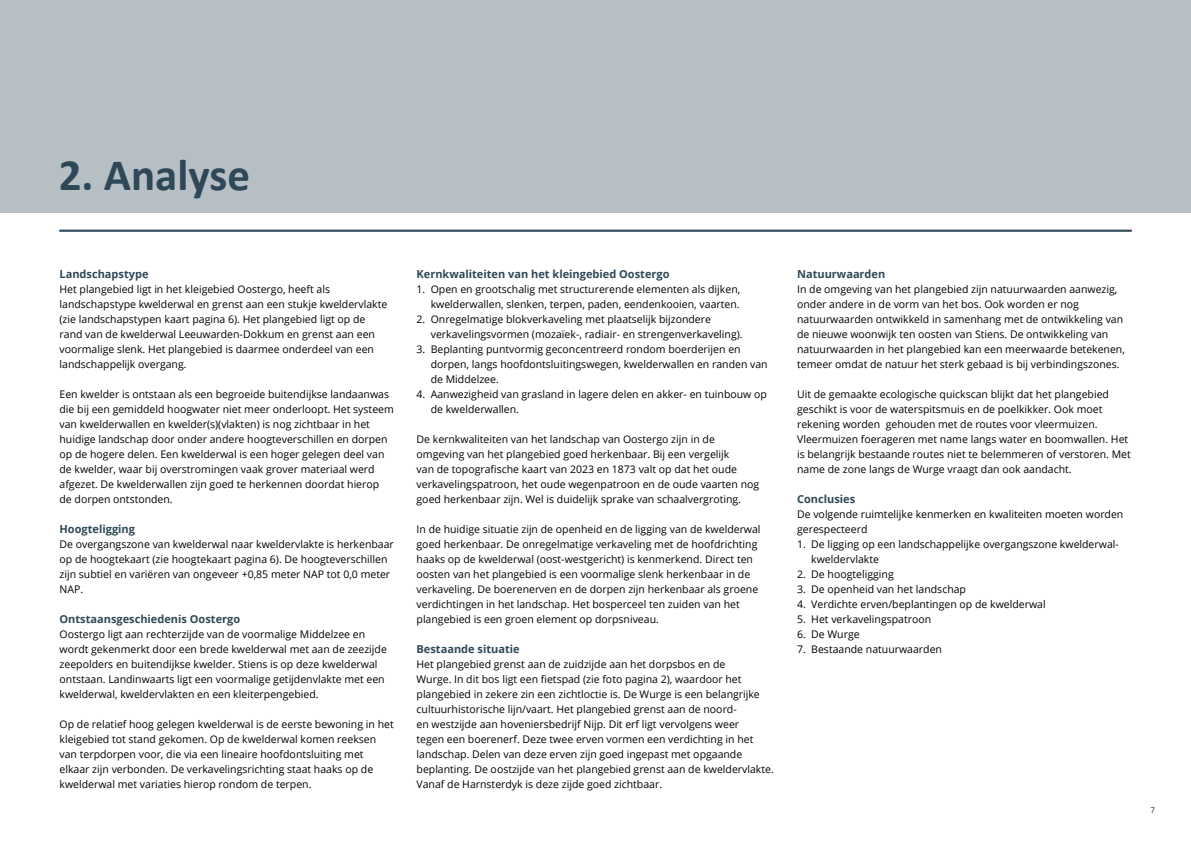
<style>
.page{position:relative;width:1191px;height:842px;background:#fff}
.page>*{position:absolute;margin:0;border:0;box-sizing:border-box;transform-origin:0 0}
.t1{font:700 45px "Calibri";color:#2e4857}
.t2{font:700 11px "Open Sans";color:#2e4857}
.t3{font:10.5px/15px "Open Sans";color:#000}
.t4{font:300 9px "Calibri";color:#000}
</style>
<div class="page">
<div style="left:0;top:0;width:1191px;height:213px;background:#b6bfc4"></div>
<hr style="left:59px;top:230px;width:1072px;height:2px;background:#2e4857">
<p class="t1" style="left:59px;top:143px;width:193px">2. Analyse</p>
<p class="t2" style="left:60px;top:266px;width:90px">Landschapstype</p>
<p class="t3" style="left:60px;top:281px;width:329px">Het plangebied ligt in het kleigebied Oostergo, heeft als landschapstype kwelderwal en grenst aan een stukje kweldervlakte (zie landschapstypen kaart pagina 6). Het plangebied ligt op de rand van de kwelderwal Leeuwarden-Dokkum en grenst aan een voormalige slenk. Het plangebied is daarmee onderdeel van een landschappelijk overgang.</p>
<p class="t3" style="left:60px;top:386px;width:336px">Een kwelder is ontstaan als een begroeide buitendijkse landaanwas die bij een gemiddeld hoogwater niet meer onderloopt. Het systeem van kwelderwallen en kwelder(s)(vlakten) is nog zichtbaar in het huidige landschap door onder andere hoogteverschillen en dorpen op de hogere delen. Een kwelderwal is een hoger gelegen deel van de kwelder, waar bij overstromingen vaak grover materiaal werd afgezet. De kwelderwallen zijn goed te herkennen doordat hierop de dorpen ontstonden.</p>
<p class="t2" style="left:60px;top:521px;width:77px">Hoogteligging</p>
<p class="t3" style="left:60px;top:536px;width:336px">De overgangszone van kwelderwal naar kweldervlakte is herkenbaar op de hoogtekaart (zie hoogtekaart pagina 6). De hoogteverschillen zijn subtiel en variëren van ongeveer +0,85 meter NAP tot 0,0 meter NAP.</p>
<p class="t2" style="left:60px;top:611px;width:182px">Ontstaansgeschiedenis Oostergo</p>
<p class="t3" style="left:60px;top:626px;width:329px">Oostergo ligt aan rechterzijde van de voormalige Middelzee en wordt gekenmerkt door een brede kwelderwal met aan de zeezijde zeepolders en buitendijkse kwelder. Stiens is op deze kwelderwal ontstaan. Landinwaarts ligt een voormalige getijdenvlakte met een kwelderwal, kweldervlakten en een kleiterpengebied.</p>
<p class="t3" style="left:60px;top:716px;width:336px">Op de relatief hoog gelegen kwelderwal is de eerste bewoning in het kleigebied tot stand gekomen. Op de kwelderwal komen reeksen van terpdorpen voor, die via een lineaire hoofdontsluiting met elkaar zijn verbonden. De verkavelingsrichting staat haaks op de kwelderwal met variaties hierop rondom de terpen.</p>
<p class="t2" style="left:416px;top:266px;width:254px">Kernkwaliteiten van het kleingebied Oostergo</p>
<p class="t3" style="left:416px;top:281px;width:325px;text-align:right">1. Open en grootschalig met structurerende elementen als dijken, kwelderwallen, slenken, terpen, paden, eendenkooien, vaarten.</p>
<p class="t3" style="left:431px;top:311px;width:313px;text-indent:-14px">2. Onregelmatige blokverkaveling met plaatselijk bijzondere verkavelingsvormen (mozaïek-, radiair- en strengenverkaveling).</p>
<p class="t3" style="left:431px;top:341px;width:338px;text-indent:-14px">3. Beplanting puntvormig geconcentreerd rondom boerderijen en dorpen, langs hoofdontsluitingswegen, kwelderwallen en randen van de Middelzee.</p>
<p class="t3" style="left:431px;top:386px;width:338px;text-indent:-14px">4. Aanwezigheid van grasland in lagere delen en akker- en tuinbouw op de kwelderwallen.</p>
<p class="t3" style="left:416px;top:431px;width:344px">De kernkwaliteiten van het landschap van Oostergo zijn in de omgeving van het plangebied goed herkenbaar. Bij een vergelijk<br>van de topografische kaart van 2023 en 1873 valt op dat het oude verkavelingspatroon, het oude wegenpatroon en de oude vaarten nog goed herkenbaar zijn. Wel is duidelijk sprake van schaalvergroting.</p>
<p class="t3" style="left:416px;top:521px;width:345px">In de huidige situatie zijn de openheid en de ligging van de kwelderwal goed herkenbaar. De onregelmatige verkaveling met de hoofdrichting haaks op de kwelderwal (oost-westgericht) is kenmerkend. Direct ten oosten van het plangebied is een voormalige slenk herkenbaar in de verkaveling. De boerenerven en de dorpen zijn herkenbaar als groene verdichtingen in het landschap. Het bosperceel ten zuiden van het plangebied is een groen element op dorpsniveau.</p>
<p class="t2" style="left:416px;top:641px;width:105px">Bestaande situatie</p>
<p class="t3" style="left:416px;top:656px;width:359px">Het plangebied grenst aan de zuidzijde aan het dorpsbos en de<br>Wurge. In dit bos ligt een fietspad (zie foto pagina 2), waardoor het plangebied in zekere zin een zichtloctie is. De Wurge is een belangrijke cultuurhistorische lijn/vaart. Het plangebied grenst aan de noord-<br>en westzijde aan hoveniersbedrijf Nijp. Dit erf ligt vervolgens weer<br>tegen een boerenerf. Deze twee erven vormen een verdichting in het landschap. Delen van deze erven zijn goed ingepast met opgaande beplanting. De oostzijde van het plangebied grenst aan de kweldervlakte.<br>Vanaf de Harnsterdyk is deze zijde goed zichtbaar.</p>
<p class="t2" style="left:797px;top:266px;width:90px">Natuurwaarden</p>
<p class="t3" style="left:797px;top:281px;width:329px">In de omgeving van het plangebied zijn natuurwaarden aanwezig, onder andere in de vorm van het bos. Ook worden er nog natuurwaarden ontwikkeld in samenhang met de ontwikkeling van de nieuwe woonwijk ten oosten van Stiens. De ontwikkeling van natuurwaarden in het plangebied kan een meerwaarde betekenen, temeer omdat de natuur het sterk gebaad is bij verbindingszones.</p>
<p class="t3" style="left:797px;top:386px;width:335px">Uit de gemaakte ecologische quickscan blijkt dat het plangebied geschikt is voor de waterspitsmuis en de poelkikker. Ook moet rekening worden gehouden met de routes voor vleermuizen.<br>Vleermuizen foerageren met name langs water en boomwallen. Het is belangrijk bestaande routes niet te belemmeren of verstoren. Met name de zone langs de Wurge vraagt dan ook aandacht.</p>
<p class="t2" style="left:797px;top:491px;width:60px">Conclusies</p>
<p class="t3" style="left:797px;top:506px;width:328px">De volgende ruimtelijke kenmerken en kwaliteiten moeten worden gerespecteerd</p>
<p class="t3" style="left:811px;top:536px;width:309px;text-indent:-14px">1. De ligging op een landschappelijke overgangszone kwelderwal&shy;kweldervlakte</p>
<p class="t3" style="left:797px;top:566px;width:98px">2. De hoogteligging</p>
<p class="t3" style="left:797px;top:581px;width:170px">3. De openheid van het landschap</p>
<p class="t3" style="left:797px;top:596px;width:250px">4. Verdichte erven/beplantingen op de kwelderwal</p>
<p class="t3" style="left:797px;top:611px;width:136px">5. Het verkavelingspatroon</p>
<p class="t3" style="left:797px;top:626px;width:64px">6. De Wurge</p>
<p class="t3" style="left:797px;top:641px;width:146px">7. Bestaande natuurwaarden</p>
<p class="t4" style="left:1150px;top:804px;width:6px">7</p>
</div>
